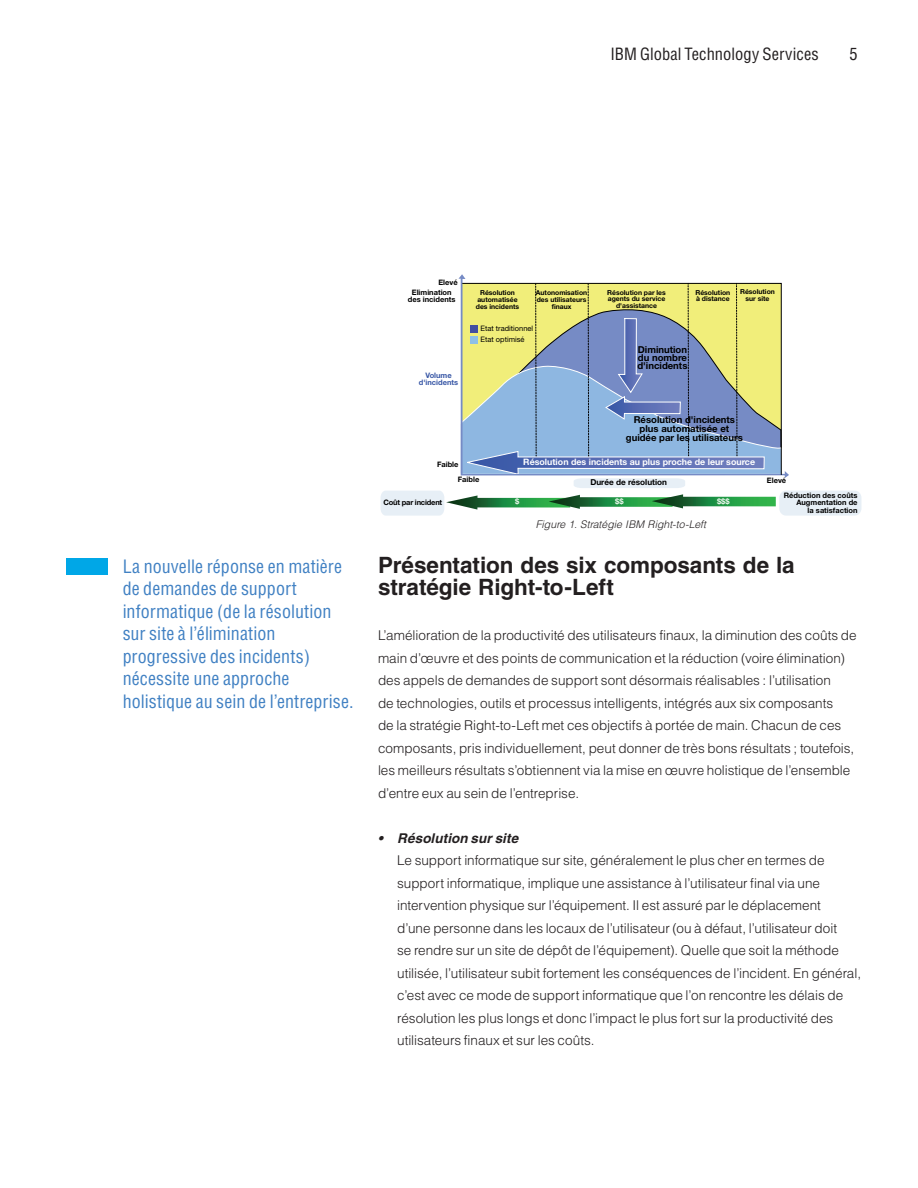
<style>
.page{position:relative;width:918px;height:1188px;background:#fff}
.page>*{position:absolute;margin:0;border:0;box-sizing:border-box;transform-origin:0 0}
.t1{font:700 22.5px/22.5px "Helvetica";letter-spacing:-.005em;color:#231f20}
.t2{font:condensed 18px/22.5px "Helvetica";letter-spacing:.005em;color:#4181c3}
.t3{font:condensed 16.5px "Helvetica";letter-spacing:.005em;color:#231f20}
.t4{font:300 13.5px/22.5px "Helvetica";color:#231f20}
.t5{font:italic 700 13.5px "Helvetica";letter-spacing:.005em;color:#231f20}
.t6{font:italic 300 10.5px "Helvetica";color:#231f20}
.t7{font:700 9.6px/8.2px "Helvetica Neue";color:#000;text-align:justify}
.t8{font:700 8.85px "Helvetica Neue";color:#fff}
.t9{font:700 8.25px "Helvetica Neue";color:#000}
.t10{font:700 7.5px/7.5px "Helvetica Neue";color:#000;text-align:center}
.t11{font:7.5px "Helvetica Neue";color:#000}
.t12{font:700 7.5px/6.8px "Helvetica Neue";color:#3857a6;text-align:center}
.t13{font:700 7.5px "Helvetica Neue";letter-spacing:-.025em;color:#000}
.t14{font:700 7.5px "Helvetica Neue";color:#f0f8f1}
.t15{font:700 6.75px/6.8px "Helvetica Neue";color:#000;text-align:center}
</style>
<div class="page">
<div style="left:66px;top:559px;width:42px;height:16px;background:#00a7e7"></div>
<div style="left:779px;top:491px;width:82px;height:25px;background:#e7eff6;border-radius:7px"></div>
<svg style="left:381px;top:478px;width:402px;height:38px"></svg>
<svg style="left:459px;top:274px;width:330px;height:204px"></svg>
<svg style="left:462px;top:283px;width:320px;height:193px;background:#a8b9ae"></svg>
<p class="t3" style="left:611px;top:44px;width:210px">IBM Global Technology Services</p>
<p class="t3" style="left:849px;top:44px;width:10px">5</p>
<h2 class="t2" style="left:123px;top:555px;width:232px">La nouvelle réponse en matière de demandes de support informatique (de la résolution sur site à l’élimination progressive des incidents) nécessite une approche holistique au sein de l’entreprise.</h2>
<p class="t10" style="left:438px;top:278px;width:21px">Elevé</p>
<p class="t10" style="left:408px;top:289px;width:49px;line-height:6.8px">Elimination des incidents</p>
<p class="t12" style="left:419px;top:372px;width:41px">Volume d'incidents</p>
<p class="t10" style="left:437px;top:460px;width:23px">Faible</p>
<p class="t15" style="left:536px;top:289px;width:53px">Autonomisation des utilisateurs finaux</p>
<p class="t15" style="left:607px;top:289px;width:60px">Résolution par les agents du service d'assistance</p>
<p class="t15" style="left:695px;top:289px;width:36px;text-align:left">Résolution à distance</p>
<p class="t15" style="left:740px;top:288px;width:36px">Résolution sur site</p>
<p class="t15" style="left:476px;top:289px;width:45px">Résolution automatisée des incidents</p>
<p class="t11" style="left:481px;top:324px;width:54px">Etat traditionnel</p>
<p class="t11" style="left:481px;top:335px;width:46px">Etat optimisé</p>
<p class="t7" style="left:637px;top:345px;width:51px">Diminution du nombre d'incidents</p>
<p class="t7" style="left:626px;top:415px;width:119px;line-height:8.9px;text-align:center">Résolution d'incidents plus automatisée et guidée par les utilisateurs</p>
<p class="t8" style="left:523px;top:456px;width:233px">Résolution des incidents au plus proche de leur source</p>
<p class="t10" style="left:458px;top:476px;width:23px">Faible</p>
<p class="t9" style="left:590px;top:477px;width:78px">Durée de résolution</p>
<p class="t10" style="left:767px;top:477px;width:21px">Elevé</p>
<p class="t13" style="left:383px;top:498px;width:60px">Coût par incident</p>
<p class="t14" style="left:515px;top:497px;width:6px">$</p>
<p class="t14" style="left:615px;top:497px;width:10px">$$</p>
<p class="t14" style="left:717px;top:497px;width:14px">$$$</p>
<p class="t10" style="left:784px;top:491px;width:75px;text-align:right">Réduction des coûts<br>Augmentation de<br>la satisfaction</p>
<p class="t6" style="left:536px;top:518px;width:172px">Figure 1. Stratégie IBM Right-to-Left</p>
<h1 class="t1" style="left:378px;top:553px;width:418px">Présentation des six composants de la stratégie Right-to-Left</h1>
<p class="t4" style="left:378px;top:624px;width:480px">L’amélioration de la productivité des utilisateurs finaux, la diminution des coûts de main d’œuvre et des points de communication et la réduction (voire élimination) des appels de demandes de support sont désormais réalisables : l’utilisation<br>de technologies, outils et processus intelligents, intégrés aux six composants<br>de la stratégie Right-to-Left met ces objectifs à portée de main. Chacun de ces composants, pris individuellement, peut donner de très bons résultats ; toutefois, les meilleurs résultats s’obtiennent via la mise en œuvre holistique de l’ensemble d’entre eux au sein de l’entreprise.</p>
<p class="t5" style="left:378px;top:830px;width:142px">• Résolution sur site</p>
<p class="t4" style="left:397px;top:849px;width:465px">Le support informatique sur site, généralement le plus cher en termes de support informatique, implique une assistance à l’utilisateur final via une intervention physique sur l’équipement. Il est assuré par le déplacement<br>d’une personne dans les locaux de l’utilisateur (ou à défaut, l’utilisateur doit<br>se rendre sur un site de dépôt de l’équipement). Quelle que soit la méthode utilisée, l’utilisateur subit fortement les conséquences de l’incident. En général, c’est avec ce mode de support informatique que l’on rencontre les délais de résolution les plus longs et donc l’impact le plus fort sur la productivité des utilisateurs finaux et sur les coûts.</p>
</div>
